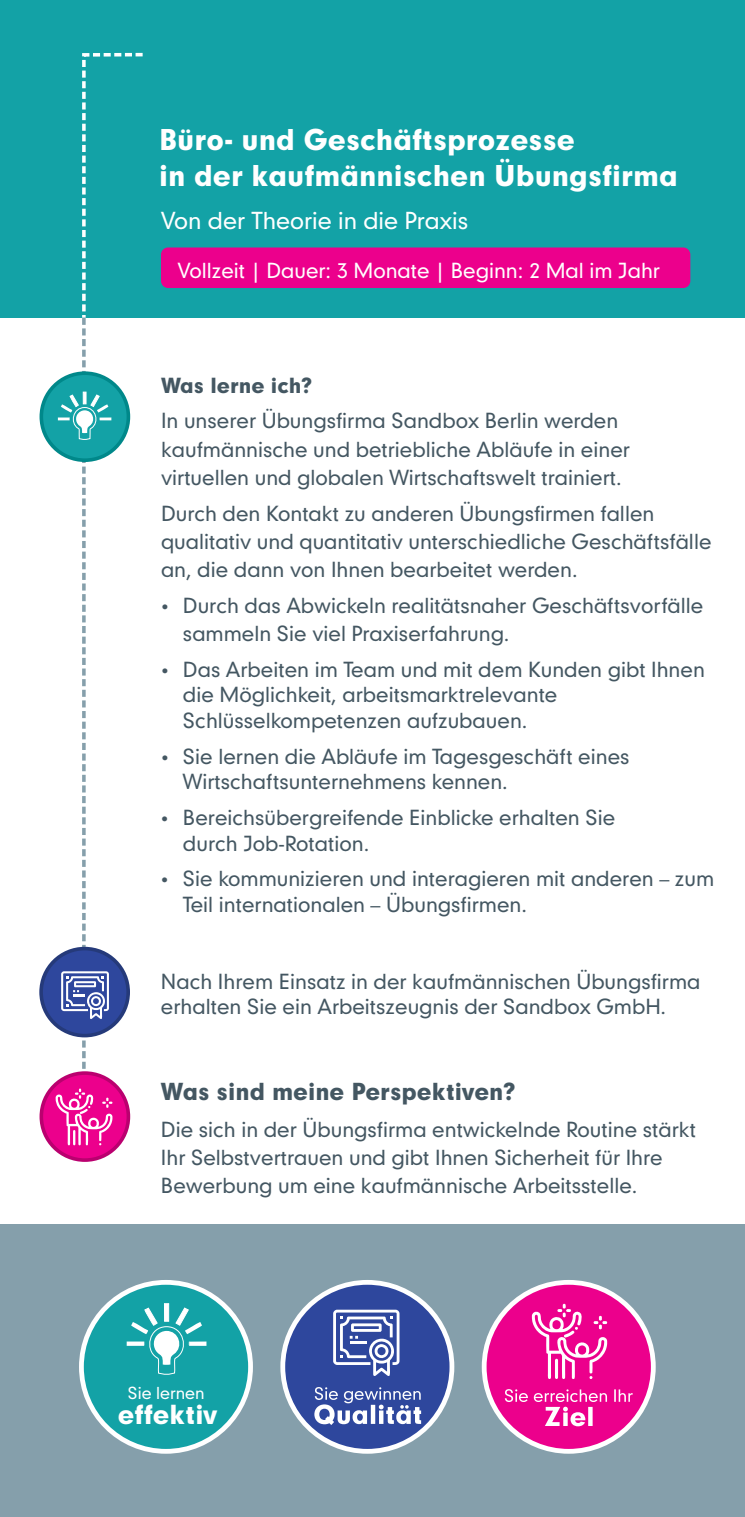
<style>
.page{position:relative;width:745px;height:1517px;background:#fff}
.page>*{position:absolute;margin:0;border:0;box-sizing:border-box;transform-origin:0 0}
.t1{font:27.5px/35.8px "Geometric 706 BT Black B";color:#fff}
.t2{font:25.25px "Geometric 706 BT Black B";color:#fff}
.t3{font:22.5px "Geometric 706 BT Black B";color:#445762}
.t4{font:22.5px "Geometric 706 BT Medium B";color:#fff}
.t5{font:20px/28.2px "Geometric 706 BT Medium B";color:#445762}
.t6{font:20px "Geometric 706 BT Medium B";color:#fff}
.t7{font:20px "Geometric 706 BT Black B";color:#445762}
.t8{font:16px "Geometric 706 BT Medium B";color:#fff}
</style>
<div class="page">
<div style="left:0;top:0;width:744px;height:318px;background:#13a2a6"></div>
<div style="left:161px;top:247px;width:529px;height:41px;background:#ec008c;border-radius:7px"></div>
<svg style="left:39px;top:1071px;width:91px;height:91px;fill:#ec008c"></svg>
<svg style="left:39px;top:371px;width:91px;height:91px"></svg>
<div style="left:0;top:1224px;width:744px;height:293px;background:#859fab"></div>
<div style="left:79px;top:1280px;width:174px;height:173px;background:#13a2a6;border:5px solid #fff;border-radius:50%"></div>
<div style="left:280px;top:1280px;width:174px;height:173px;background:#2e479d;border:5px solid #fff;border-radius:50%"></div>
<div style="left:481px;top:1280px;width:174px;height:173px;background:#ec008c;border:5px solid #fff;border-radius:50%"></div>
<svg style="left:333px;top:1309px;width:66px;height:67px"></svg>
<svg style="left:314px;top:1387px;width:107px;height:38px"></svg>
<svg style="left:531px;top:1303px;width:75px;height:76px"></svg>
<svg style="left:504px;top:1389px;width:128px;height:37px"></svg>
<svg style="left:164px;top:1303px;width:5px;height:4px"></svg>
<svg style="left:127px;top:1307px;width:79px;height:67px"></svg>
<svg style="left:39px;top:947px;width:91px;height:90px"></svg>
<svg style="left:56px;top:52px;width:87px;height:1093px"></svg>
<h1 class="t1" style="left:159px;top:125px;width:520px">Büro- und Geschäftsprozesse<br>in der kaufmännischen Übungsfirma</h1>
<p class="t4" style="left:161px;top:212px;width:308px">Von der Theorie in die Praxis</p>
<p class="t6" style="left:178px;top:263px;width:483px">Vollzeit | Dauer: 3 Monate | Beginn: 2 Mal im Jahr</p>
<p class="t7" style="left:161px;top:377px;width:153px">Was lerne ich?</p>
<p class="t5" style="left:161px;top:409px;width:470px">In unserer Übungsfirma Sandbox Berlin werden kaufmännische und betriebliche Abläufe in einer virtuellen und globalen Wirtschaftswelt trainiert.</p>
<p class="t5" style="left:161px;top:501px;width:551px">Durch den Kontakt zu anderen Übungsfirmen fallen qualitativ und quantitativ unterschiedliche Geschäftsfälle an, die dann von Ihnen bearbeitet werden.</p>
<p class="t5" style="left:183px;top:593px;width:521px">Durch das Abwickeln realitätsnaher Geschäftsvorfälle sammeln Sie viel Praxiserfahrung.</p>
<p class="t5" style="left:183px;top:658px;width:523px;line-height:25.5px">Das Arbeiten im Team und mit dem Kunden gibt Ihnen die Möglichkeit, arbeitsmarktrelevante<br>Schlüsselkompetenzen aufzubauen.</p>
<p class="t5" style="left:183px;top:745px;width:448px;line-height:25.5px">Sie lernen die Abläufe im Tagesgeschäft eines<br>Wirtschaftsunternehmens kennen.</p>
<p class="t5" style="left:183px;top:807px;width:433px;line-height:25.5px">Bereichsübergreifende Einblicke erhalten Sie durch Job-Rotation.</p>
<p class="t5" style="left:183px;top:868px;width:532px;line-height:25.5px">Sie kommunizieren und interagieren mit anderen – zum<br>Teil internationalen – Übungsfirmen.</p>
<p class="t5" style="left:161px;top:970px;width:540px;line-height:25.5px">Nach Ihrem Einsatz in der kaufmännischen Übungsfirma erhalten Sie ein Arbeitszeugnis der Sandbox GmbH.</p>
<p class="t3" style="left:161px;top:1083px;width:356px">Was sind meine Perspektiven?</p>
<p class="t5" style="left:161px;top:1117px;width:536px">Die sich in der Übungsfirma entwickelnde Routine stärkt<br>Ihr Selbstvertrauen und gibt Ihnen Sicherheit für Ihre<br>Bewerbung um eine kaufmännische Arbeitsstelle.</p>
<p class="t8" style="left:128px;top:1387px;width:78px">Sie lernen</p>
<p class="t2" style="left:118px;top:1404px;width:101px">effektiv</p>
</div>
